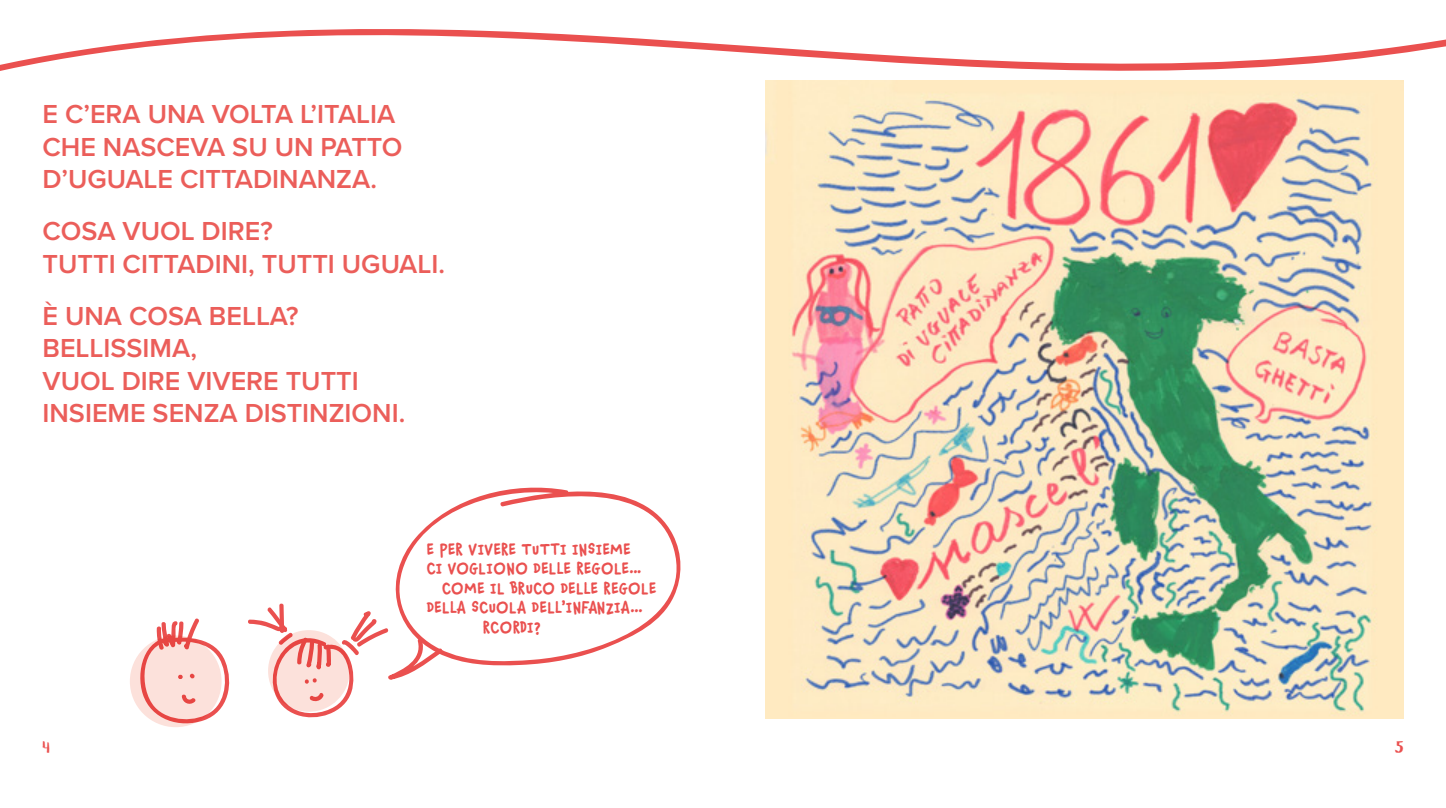
<style>
.page{position:relative;width:1446px;height:808px;background:#fff}
.page>*{position:absolute;margin:0;border:0;box-sizing:border-box;transform-origin:0 0}
.t1{font:600 27px/32.4px "Proxima Nova";color:#eb5e5a}
.t2{font:700 18px "Chauncy Pro";letter-spacing:.015em;color:#ea504f}
.t3{font:18px "Banaue";color:#ea504f}
</style>
<div class="page">
<svg style="left:137px;top:618px;width:93px;height:109px"></svg>
<svg style="left:130px;top:635px;width:92px;height:92px;background:#f8cbc5"></svg>
<img style="left:765px;top:138px;width:638px;height:581px">
<svg style="left:0;top:29px;width:1446px;height:109px"></svg>
<svg style="left:395px;top:487px;width:286px;height:179px"></svg>
<svg style="left:248px;top:603px;width:196px;height:115px"></svg>
<svg style="left:268px;top:630px;width:82px;height:82px;background:#f7c2bc"></svg>
<p class="t1" style="left:43px;top:97px;width:361px">E C’ERA UNA VOLTA L’ITALIA<br>CHE NASCEVA SU UN PATTO<br>D’UGUALE CITTADINANZA.</p>
<p class="t1" style="left:43px;top:214px;width:404px">COSA VUOL DIRE?<br>TUTTI CITTADINI, TUTTI UGUALI.</p>
<p class="t1" style="left:43px;top:299px;width:364px">È UNA COSA BELLA?<br>BELLISSIMA,<br>VUOL DIRE VIVERE TUTTI<br>INSIEME SENZA DISTINZIONI.</p>
<p class="t2" style="left:427px;top:538px;width:205px">E PER VIVERE TUTTI INSIEME</p>
<p class="t2" style="left:427px;top:557px;width:216px">CI VOGLIONO DELLE REGOLE...</p>
<p class="t2" style="left:442px;top:577px;width:216px">COME IL BRUCO DELLE REGOLE</p>
<p class="t2" style="left:427px;top:596px;width:217px">DELLA SCUOLA DELL’INFANZIA...</p>
<p class="t2" style="left:483px;top:616px;width:60px">RCORDI?</p>
<p class="t3" style="left:43px;top:740px;width:9px">4</p>
<p class="t3" style="left:1395px;top:740px;width:10px">5</p>
</div>
